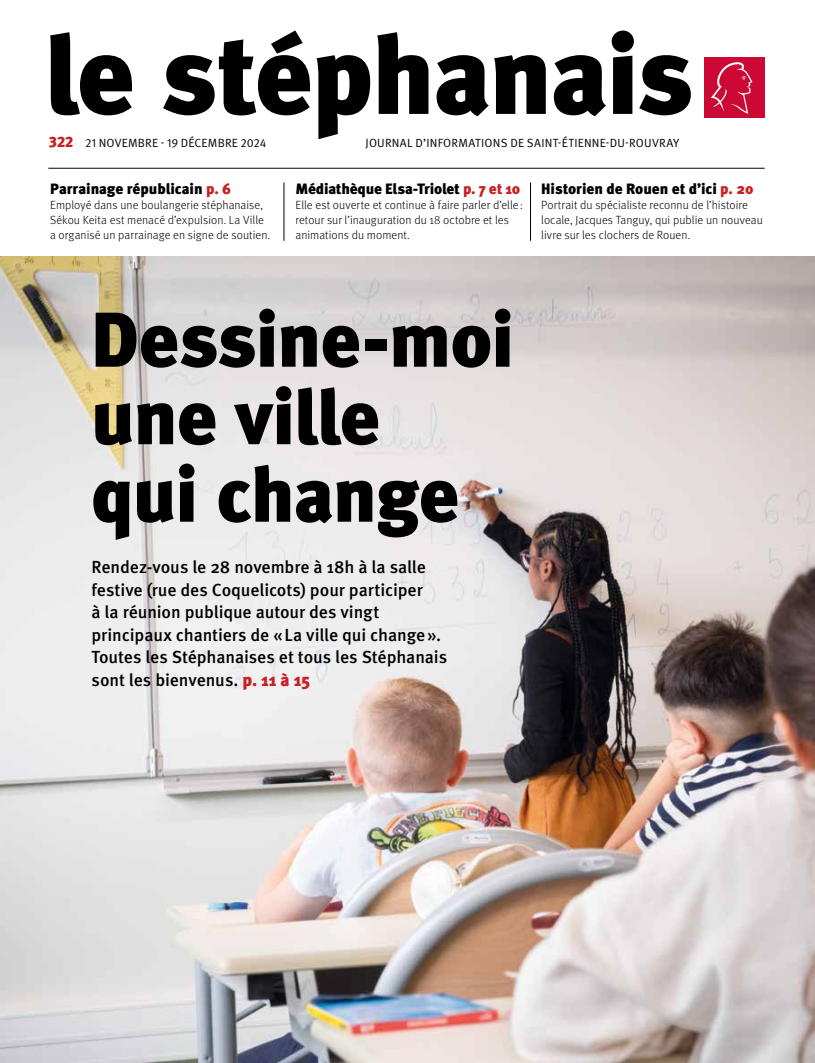
<style>
.page{position:relative;width:815px;height:1063px;background:#fff}
.page>*{position:absolute;margin:0;border:0;box-sizing:border-box;transform-origin:0 0}
.t1{font:900 111.12px "Meta Pro";letter-spacing:-.025em;color:#000}
.t2{font:900 77.5px/77.5px "Meta Pro";letter-spacing:-.02em;color:#000}
.t3{font:500 17.5px/22.5px "Meta Pro";letter-spacing:-.01em;color:#000}
.t4{font:900 15px "Meta Pro";letter-spacing:-.01em;color:#000}
.t5{font:300 11.88px/15px "Meta Pro";letter-spacing:.005em;color:#000}
.t6{font:11.88px "Meta Pro Norm";letter-spacing:.015em;color:#000}
.s1{font-family:"Meta Pro";font-weight:900;font-size:15px;color:#c62123}
.s2{color:#c62123}
.s3{font-weight:900;color:#c62123}
</style>
<div class="page">
<img style="left:0;top:257px;width:815px;height:806px">
<hr style="left:48px;top:168px;width:717px;height:1px;background:#000">
<hr style="left:284px;top:182px;width:1px;height:59px;background:#000">
<hr style="left:530px;top:182px;width:1px;height:59px;background:#000">
<div style="left:704px;top:57px;width:60px;height:61px;background:#cc0935"></div>
<svg style="left:711px;top:62px;width:41px;height:52px"></svg>
<h1 class="t1" style="left:44px;top:-13px;width:652px">le stéphanais</h1>
<p class="t6" style="left:49px;top:134px;width:219px"><span class="s1">322</span> 21 NOVEMBRE - 19 DÉCEMBRE 2024</p>
<p class="t6" style="left:366px;top:134px;width:315px">JOURNAL D’INFORMATIONS DE SAINT-ÉTIENNE-DU-ROUVRAY</p>
<p class="t4" style="left:50px;top:177px;width:183px">Parrainage républicain <span class="s2">p. 6</span></p>
<p class="t5" style="left:50px;top:197px;width:222px">Employé dans une boulangerie stéphanaise,<br>Sékou Keita est menacé d’expulsion. La Ville a organisé un parrainage en signe de soutien.</p>
<p class="t4" style="left:295px;top:177px;width:226px">Médiathèque Elsa-Triolet <span class="s2">p. 7 et 10</span></p>
<p class="t5" style="left:295px;top:197px;width:229px">Elle est ouverte et continue à faire parler d’elle : retour sur l’inauguration du 18 octobre et les animations du moment.</p>
<p class="t4" style="left:541px;top:177px;width:214px">Historien de Rouen et d’ici <span class="s2">p. 20</span></p>
<p class="t5" style="left:541px;top:197px;width:223px">Portrait du spécialiste reconnu de l’histoire locale, Jacques Tanguy, qui publie un nouveau livre sur les clochers de Rouen.</p>
<h2 class="t2" style="left:91px;top:297px;width:425px">Dessine-moi une ville<br>qui change</h2>
<p class="t3" style="left:92px;top:555px;width:357px">Rendez-vous le 28 novembre à 18h à la salle festive (rue des Coquelicots) pour participer<br>à la réunion publique autour des vingt principaux chantiers de «La ville qui change».<br>Toutes les Stéphanaises et tous les Stéphanais sont les bienvenus. <span class="s3">p. 11 à 15</span></p>
</div>
